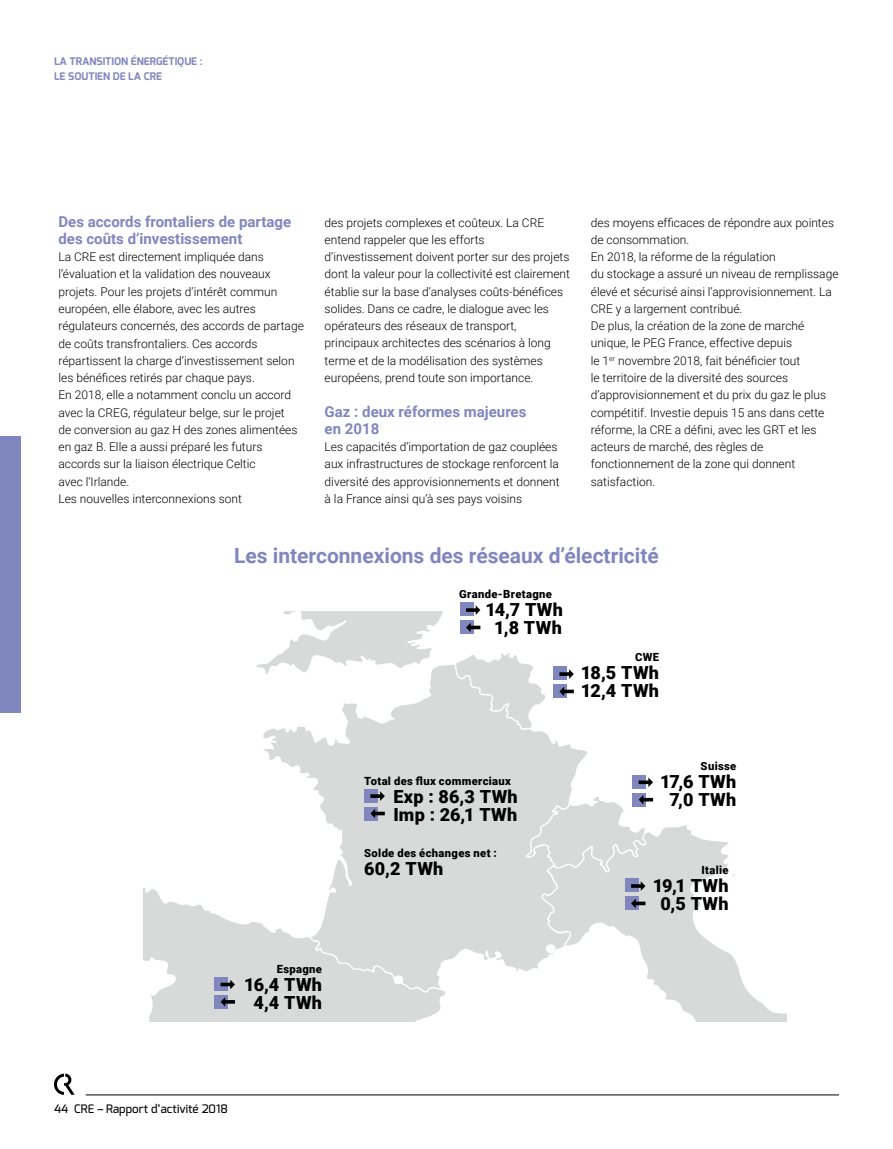
<style>
.page{position:relative;width:893px;height:1149px;background:#fff}
.page>*{position:absolute;margin:0;border:0;box-sizing:border-box;transform-origin:0 0}
.t1{font:700 21px "Roboto";color:#8086be}
.t2{font:900 18px/18px "Roboto";letter-spacing:.01em;color:#000;text-align:center}
.t3{font:700 15px/17.2px "Roboto";color:#8086be}
.t4{font:300 12px/17.2px "Roboto";color:#000}
.t5{font:500 11.7px "Exo";color:#000}
.t6{font:900 11.25px "Roboto";letter-spacing:.03em;color:#000}
.t7{font:700 10.5px/15px "Exo";color:#8086be}
</style>
<div class="page">
<div style="left:0;top:436px;width:21px;height:276px;background:#8086be"></div>
<svg style="left:54px;top:1073px;width:20px;height:21px"></svg>
<hr style="left:86px;top:1094px;width:753px;height:1px;background:#000">
<svg style="left:143px;top:887px;width:301px;height:133px;fill:#d8dada"></svg>
<svg style="left:459px;top:653px;width:59px;height:9px"></svg>
<svg style="left:593px;top:825px;width:194px;height:195px"></svg>
<svg style="left:257px;top:611px;width:186px;height:57px"></svg>
<svg style="left:260px;top:662px;width:333px;height:333px"></svg>
<div style="left:364px;top:788px;width:14px;height:14px;background:#8086be"></div>
<div style="left:364px;top:806px;width:14px;height:14px;background:#8086be"></div>
<svg style="left:370px;top:808px;width:15px;height:10px"></svg>
<svg style="left:370px;top:791px;width:15px;height:9px"></svg>
<div style="left:214px;top:976px;width:14px;height:14px;background:#8086be"></div>
<div style="left:214px;top:994px;width:14px;height:14px;background:#8086be"></div>
<svg style="left:221px;top:996px;width:14px;height:10px"></svg>
<svg style="left:221px;top:979px;width:14px;height:10px"></svg>
<div style="left:632px;top:774px;width:14px;height:14px;background:#8086be"></div>
<div style="left:632px;top:792px;width:14px;height:14px;background:#8086be"></div>
<svg style="left:639px;top:777px;width:14px;height:9px"></svg>
<div style="left:553px;top:666px;width:14px;height:14px;background:#8086be"></div>
<div style="left:553px;top:684px;width:14px;height:14px;background:#8086be"></div>
<svg style="left:559px;top:686px;width:15px;height:10px"></svg>
<svg style="left:559px;top:669px;width:15px;height:9px"></svg>
<div style="left:625px;top:878px;width:13px;height:13px;background:#8086be"></div>
<div style="left:625px;top:896px;width:13px;height:13px;background:#8086be"></div>
<svg style="left:631px;top:898px;width:14px;height:10px"></svg>
<svg style="left:525px;top:794px;width:128px;height:96px"></svg>
<div style="left:460px;top:602px;width:13px;height:14px;background:#8086be"></div>
<div style="left:460px;top:620px;width:13px;height:14px;background:#8086be"></div>
<svg style="left:466px;top:622px;width:14px;height:10px"></svg>
<svg style="left:466px;top:605px;width:14px;height:9px"></svg>
<p class="t7" style="left:54px;top:53px;width:150px">LA TRANSITION ÉNERGÉTIQUE :<br>LE SOUTIEN DE LA CRE</p>
<p class="t3" style="left:58px;top:212px;width:234px">Des accords frontaliers de partage des coûts d’investissement</p>
<p class="t4" style="left:58px;top:248px;width:247px">La CRE est directement impliquée dans l’évaluation et la validation des nouveaux projets. Pour les projets d’intérêt commun européen, elle élabore, avec les autres régulateurs concernés, des accords de partage de coûts transfrontaliers. Ces accords répartissent la charge d’investissement selon les bénéfices retirés par chaque pays.<br>En 2018, elle a notamment conclu un accord avec la CREG, régulateur belge, sur le projet<br>de conversion au gaz H des zones alimentées en gaz B. Elle a aussi préparé les futurs accords sur la liaison électrique Celtic<br>avec l’Irlande.<br>Les nouvelles interconnexions sont</p>
<p class="t4" style="left:325px;top:213px;width:247px">des projets complexes et coûteux. La CRE entend rappeler que les efforts d’investissement doivent porter sur des projets dont la valeur pour la collectivité est clairement établie sur la base d’analyses coûts-bénéfices solides. Dans ce cadre, le dialogue avec les opérateurs des réseaux de transport, principaux architectes des scénarios à long terme et de la modélisation des systèmes européens, prend toute son importance.</p>
<p class="t3" style="left:325px;top:402px;width:203px">Gaz : deux réformes majeures en 2018</p>
<p class="t4" style="left:325px;top:437px;width:236px">Les capacités d’importation de gaz couplées aux infrastructures de stockage renforcent la diversité des approvisionnements et donnent à la France ainsi qu’à ses pays voisins</p>
<p class="t4" style="left:591px;top:213px;width:249px">des moyens efficaces de répondre aux pointes de consommation.<br>En 2018, la réforme de la régulation<br>du stockage a assuré un niveau de remplissage élevé et sécurisé ainsi l’approvisionnement. La CRE y a largement contribué.<br>De plus, la création de la zone de marché unique, le PEG France, effective depuis<br>le 1<sup>er</sup> novembre 2018, fait bénéficier tout<br>le territoire de la diversité des sources d’approvisionnement et du prix du gaz le plus compétitif. Investie depuis 15 ans dans cette réforme, la CRE a défini, avec les GRT et les acteurs de marché, des règles de fonctionnement de la zone qui donnent satisfaction.</p>
<h1 class="t1" style="left:234px;top:540px;width:426px">Les interconnexions des réseaux d’électricité</h1>
<p class="t6" style="left:277px;top:960px;width:47px">Espagne</p>
<h2 class="t2" style="left:244px;top:974px;width:79px">16,4 TWh<br>4,4 TWh</h2>
<p class="t5" style="left:54px;top:1100px;width:175px">44 CRE – Rapport d’activité 2018</p>
<p class="t6" style="left:459px;top:585px;width:94px">Grande-Bretagne</p>
<h2 class="t2" style="left:485px;top:599px;width:79px">14,7 TWh<br>1,8 TWh</h2>
<p class="t6" style="left:635px;top:649px;width:26px">CWE</p>
<h2 class="t2" style="left:581px;top:663px;width:80px;text-align:left">18,5 TWh<br>12,4 TWh</h2>
<p class="t6" style="left:364px;top:772px;width:148px">Total des flux commerciaux</p>
<h2 class="t2" style="left:393px;top:786px;width:126px;text-align:left">Exp : 86,3 TWh<br>Imp : 26,1 TWh</h2>
<p class="t6" style="left:364px;top:845px;width:134px">Solde des échanges net :</p>
<h2 class="t2" style="left:364px;top:859px;width:81px">60,2 TWh</h2>
<p class="t6" style="left:701px;top:758px;width:37px">Suisse</p>
<h2 class="t2" style="left:660px;top:772px;width:78px">17,6 TWh<br>7,0 TWh</h2>
<p class="t6" style="left:702px;top:861px;width:29px">Italie</p>
<h2 class="t2" style="left:653px;top:875px;width:77px">19,1 TWh<br>0,5 TWh</h2>
</div>
